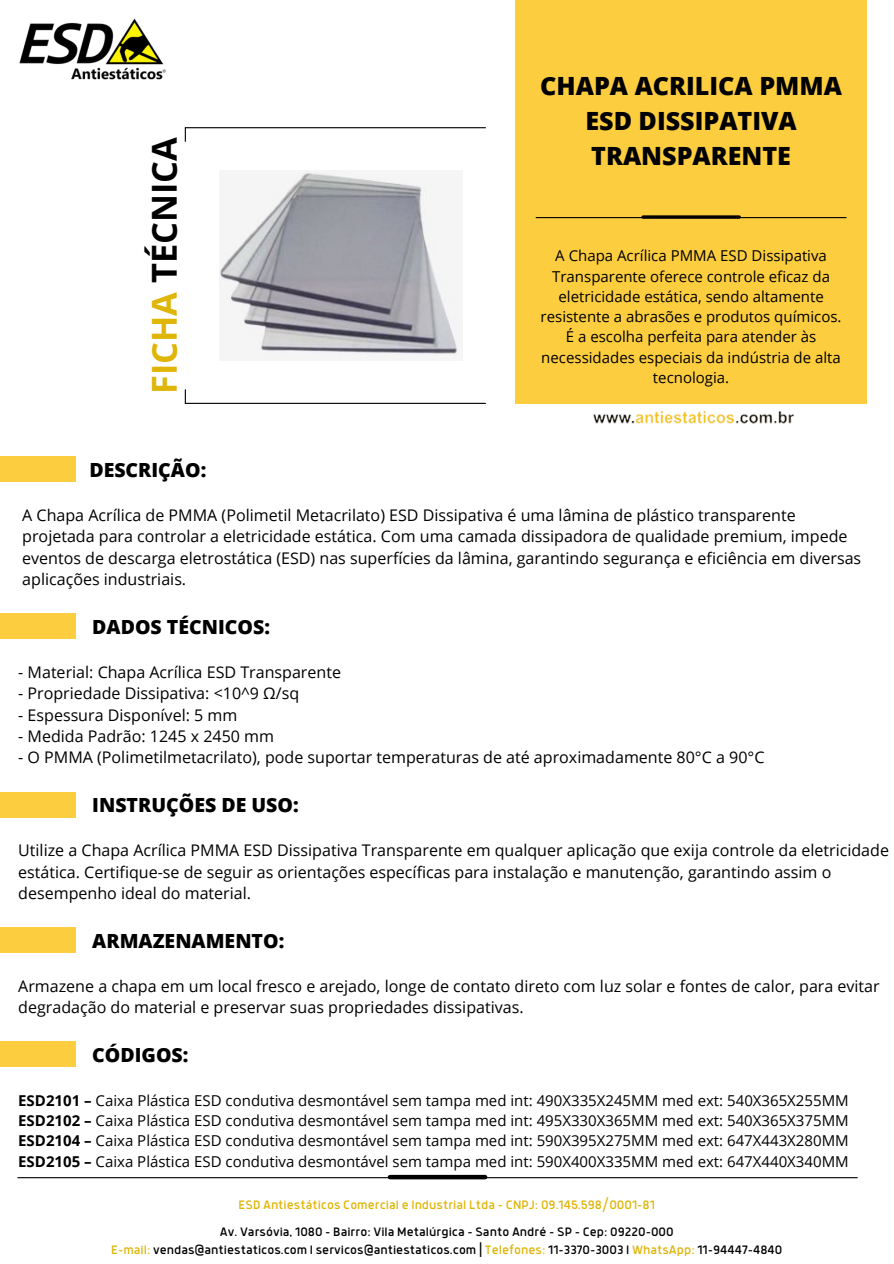
<style>
.page{position:relative;width:894px;height:1264px;background:#fff}
.page>*{position:absolute;margin:0;border:0;box-sizing:border-box;transform-origin:0 0}
.t1{font:700 34.35px "Open Sans";color:#000}
.t2{font:800 25.05px/34.8px "Open Sans";color:#000;text-align:center}
.t3{font:800 19.5px "Open Sans";color:#000}
.t4{font:16.05px/21.3px "Open Sans";color:#000}
.t5{font:15px/20.2px "Open Sans";color:#000;text-align:center}
.t6{font:13.5px "Anteb";color:#000}
.t7{font:13.5px "Anteb";color:#dfb508}
.s1{color:#dfb508}
.s2{font-weight:700}
</style>
<div class="page">
<hr style="left:185px;top:127px;width:300px;height:1px;background:#000">
<svg style="left:185px;top:128px;width:1px;height:13px"></svg>
<hr style="left:185px;top:403px;width:300px;height:1px;background:#000">
<svg style="left:185px;top:390px;width:1px;height:13px"></svg>
<img style="left:593px;top:411px;width:201px;height:13px">
<div style="left:515px;top:0;width:351px;height:403px;background:#fccd3f"></div>
<img style="left:19px;top:18px;width:147px;height:62px">
<hr style="left:536px;top:217px;width:309px;height:1px;background:#000">
<svg style="left:642px;top:215px;width:97px;height:4px"></svg>
<div style="left:0;top:456px;width:76px;height:25px;background:#fccd3f"></div>
<div style="left:0;top:614px;width:76px;height:25px;background:#fccd3f"></div>
<hr style="left:18px;top:1177px;width:839px;height:1px;background:#000">
<div style="left:390px;top:1174px;width:95px;height:5px;background:#000"></div>
<div style="left:0;top:792px;width:76px;height:25px;background:#fccd3f"></div>
<div style="left:0;top:927px;width:76px;height:25px;background:#fccd3f"></div>
<div style="left:0;top:1041px;width:76px;height:25px;background:#fccd3f"></div>
<img style="left:219px;top:170px;width:241px;height:190px">
<p class="t1" style="left:140px;top:394px;width:259px;rotate:-90deg"><span class="s1">FICHA</span> TÉCNICA</p>
<h4 class="t2" style="left:540px;top:68px;width:303px">CHAPA ACRILICA PMMA<br>ESD DISSIPATIVA<br>TRANSPARENTE</h4>
<h2 class="t5" style="left:540px;top:245px;width:302px">A Chapa Acrílica PMMA ESD Dissipativa Transparente oferece controle eficaz da eletricidade estática, sendo altamente resistente a abrasões e produtos químicos.<br>É a escolha perfeita para atender às necessidades especiais da indústria de alta tecnologia.</h2>
<p class="t3" style="left:89px;top:456px;width:118px">DESCRIÇÃO:</p>
<h3 class="t4" style="left:22px;top:504px;width:840px">A Chapa Acrílica de PMMA (Polimetil Metacrilato) ESD Dissipativa é uma lâmina de plástico transparente projetada para controlar a eletricidade estática. Com uma camada dissipadora de qualidade premium, impede eventos de descarga eletrostática (ESD) nas superfícies da lâmina, garantindo segurança e eficiência em diversas aplicações industriais.</h3>
<h4 class="t3" style="left:92px;top:613px;width:179px">DADOS TÉCNICOS:</h4>
<h3 class="t4" style="left:18px;top:661px;width:324px">- Material: Chapa Acrílica ESD Transparente</h3>
<h3 class="t4" style="left:18px;top:682px;width:282px">- Propriedade Dissipativa: &lt;10^9 Ω/sq</h3>
<h3 class="t4" style="left:18px;top:703px;width:220px">- Espessura Disponível: 5 mm</h3>
<h3 class="t4" style="left:18px;top:725px;width:257px">- Medida Padrão: 1245 x 2450 mm</h3>
<h3 class="t4" style="left:18px;top:746px;width:747px">- O PMMA (Polimetilmetacrilato), pode suportar temperaturas de até aproximadamente 80°C a 90°C</h3>
<h4 class="t3" style="left:92px;top:791px;width:208px">INSTRUÇÕES DE USO:</h4>
<h3 class="t4" style="left:18px;top:839px;width:872px">Utilize a Chapa Acrílica PMMA ESD Dissipativa Transparente em qualquer aplicação que exija controle da eletricidade estática. Certifique-se de seguir as orientações específicas para instalação e manutenção, garantindo assim o desempenho ideal do material.</h3>
<h4 class="t3" style="left:92px;top:926px;width:193px">ARMAZENAMENTO:</h4>
<h3 class="t4" style="left:18px;top:974px;width:862px">Armazene a chapa em um local fresco e arejado, longe de contato direto com luz solar e fontes de calor, para evitar degradação do material e preservar suas propriedades dissipativas.</h3>
<p class="t3" style="left:92px;top:1040px;width:98px">CÓDIGOS:</p>
<p class="t5" style="left:18px;top:1089px;width:831px;text-align:justify"><span class="s2">ESD2101 –</span> Caixa Plástica ESD condutiva desmontável sem tampa med int: 490X335X245MM med ext: 540X365X255MM <span class="s2">ESD2102 –</span> Caixa Plástica ESD condutiva desmontável sem tampa med int: 495X330X365MM med ext: 540X365X375MM <span class="s2">ESD2104 –</span> Caixa Plástica ESD condutiva desmontável sem tampa med int: 590X395X275MM med ext: 647X443X280MM <span class="s2">ESD2105 –</span> Caixa Plástica ESD condutiva desmontável sem tampa med int: 590X400X335MM med ext: 647X440X340MM</p>
<h4 class="t7" style="left:238px;top:1198px;width:418px">ESD Antiestáticos Comercial e Industrial Ltda - CNPJ: 09.145.598/0001-81</h4>
<h3 class="t6" style="left:220px;top:1226px;width:455px">Av. Varsóvia, 1080 - Bairro: Vila Metalúrgica - Santo André - SP - Cep: 09220-000</h3>
<h4 class="t6" style="left:111px;top:1244px;width:672px"><span class="s1">E-mail:</span> vendas@antiestaticos.com I servicos@antiestaticos.com | <span class="s1">Telefones:</span> 11-3370-3003 I <span class="s1">WhatsApp:</span> 11-94447-4840</h4>
</div>
